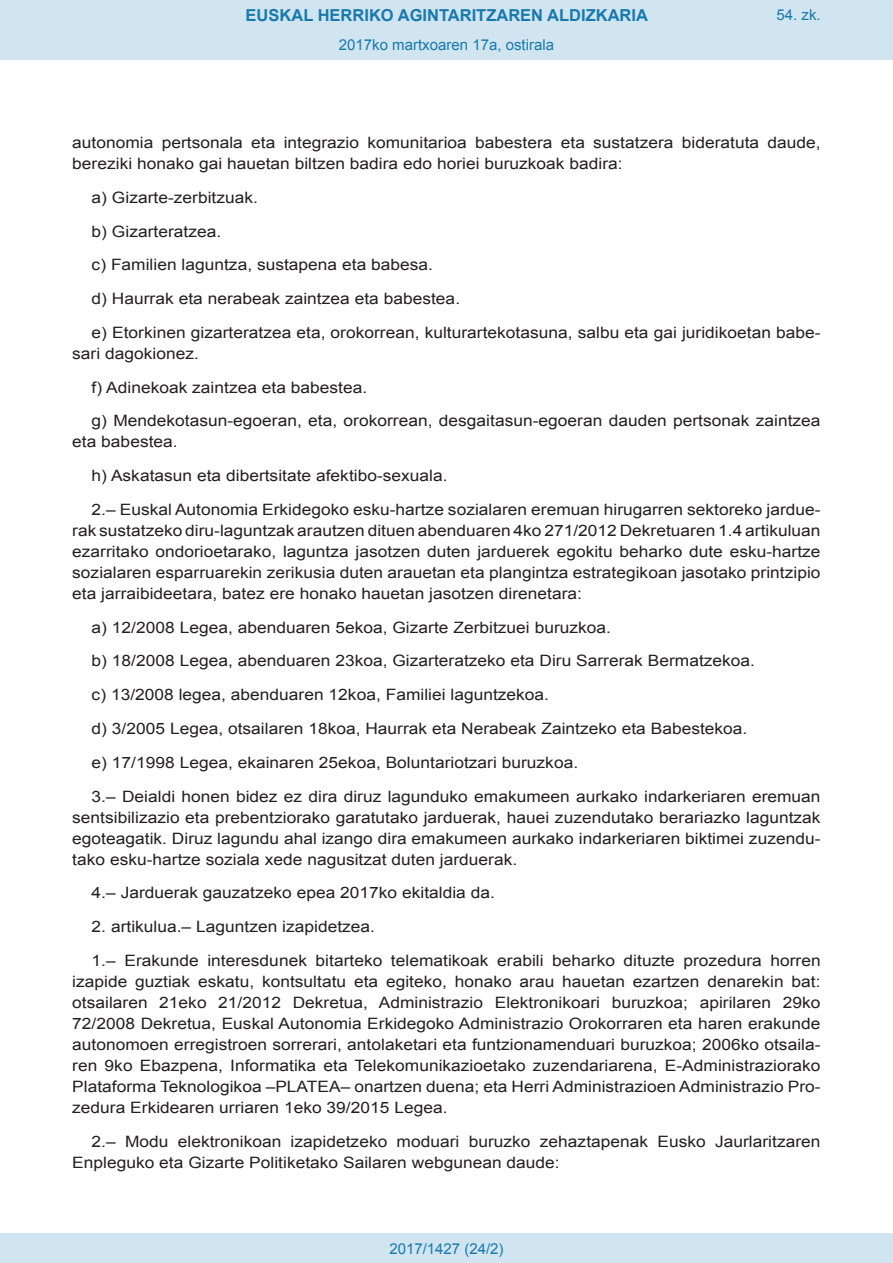
<style>
.page{position:relative;width:893px;height:1263px;background:#fff}
.page>*{position:absolute;margin:0;border:0;box-sizing:border-box;transform-origin:0 0}
.t1{font:700 16.5px "Arial";color:#1879ad}
.BOPVDetalle{font:15.6px/21px "Arial";color:#231f20;scale:1.11 1}
.Paginacion_Centro{font:15px "Arial";color:#1879ad}
</style>
<div class="page">
<div style="left:0;top:0;width:893px;height:60px;background:#d0e5f0"></div>
<div style="left:0;top:1233px;width:893px;height:30px;background:#d0e5f0"></div>
<p class="t1" style="left:246px;top:4px;width:404px">EUSKAL HERRIKO AGINTARITZAREN ALDIZKARIA</p>
<p class="Paginacion_Centro" style="left:339px;top:35px;width:217px">2017ko martxoaren 17a, ostirala</p>
<p class="Paginacion_Centro" style="left:776px;top:5px;width:46px">54. zk.</p>
<p class="BOPVDetalle" style="left:72px;top:132px;width:676px">autonomia pertsonala eta integrazio komunitarioa babestera eta sustatzera bideratuta daude, bereziki honako gai hauetan biltzen badira edo horiei buruzkoak badira:</p>
<p class="BOPVDetalle" style="left:92px;top:187px;width:151px">a) Gizarte-zerbitzuak.</p>
<p class="BOPVDetalle" style="left:92px;top:221px;width:118px">b) Gizarteratzea.</p>
<p class="BOPVDetalle" style="left:92px;top:255px;width:309px">c) Familien laguntza, sustapena eta babesa.</p>
<p class="BOPVDetalle" style="left:92px;top:288px;width:333px">d) Haurrak eta nerabeak zaintzea eta babestea.</p>
<p class="BOPVDetalle" style="left:72px;top:322px;width:676px;text-indent:19px">e) Etorkinen gizarteratzea eta, orokorrean, kulturartekotasuna, salbu eta gai juridikoetan babe&shy;sari dagokionez.</p>
<p class="BOPVDetalle" style="left:92px;top:377px;width:250px">f) Adinekoak zaintzea eta babestea.</p>
<p class="BOPVDetalle" style="left:72px;top:411px;width:676px;text-indent:19px">g) Mendekotasun-egoeran, eta, orokorrean, desgaitasun-egoeran dauden pertsonak zaintzea eta babestea.</p>
<p class="BOPVDetalle" style="left:92px;top:465px;width:322px">h) Askatasun eta dibertsitate afektibo-sexuala.</p>
<p class="BOPVDetalle" style="left:72px;top:499px;width:676px;text-align:justify;text-indent:19px">2.– Euskal Autonomia Erkidegoko esku-hartze sozialaren eremuan hirugarren sektoreko jardue&shy;rak sustatzeko diru-laguntzak arautzen dituen abenduaren 4ko 271/2012 Dekretuaren 1.4 artikuluan ezarritako ondorioetarako, laguntza jasotzen duten jarduerek egokitu beharko dute esku-hartze sozialaren esparruarekin zerikusia duten arauetan eta plangintza estrategikoan jasotako printzipio eta jarraibideetara, batez ere honako hauetan jasotzen direnetara:</p>
<p class="BOPVDetalle" style="left:92px;top:617px;width:469px">a) 12/2008 Legea, abenduaren 5ekoa, Gizarte Zerbitzuei buruzkoa.</p>
<p class="BOPVDetalle" style="left:92px;top:651px;width:599px">b) 18/2008 Legea, abenduaren 23koa, Gizarteratzeko eta Diru Sarrerak Bermatzekoa.</p>
<p class="BOPVDetalle" style="left:92px;top:684px;width:414px">c) 13/2008 legea, abenduaren 12koa, Familiei laguntzekoa.</p>
<p class="BOPVDetalle" style="left:92px;top:718px;width:592px">d) 3/2005 Legea, otsailaren 18koa, Haurrak eta Nerabeak Zaintzeko eta Babestekoa.</p>
<p class="BOPVDetalle" style="left:92px;top:752px;width:440px">e) 17/1998 Legea, ekainaren 25ekoa, Boluntariotzari buruzkoa.</p>
<p class="BOPVDetalle" style="left:72px;top:786px;width:676px;text-align:justify;text-indent:19px">3.– Deialdi honen bidez ez dira diruz lagunduko emakumeen aurkako indarkeriaren eremuan sentsibilizazio eta prebentziorako garatutako jarduerak, hauei zuzendutako berariazko laguntzak egoteagatik. Diruz lagundu ahal izango dira emakumeen aurkako indarkeriaren biktimei zuzendu&shy;tako esku-hartze soziala xede nagusitzat duten jarduerak.</p>
<p class="BOPVDetalle" style="left:92px;top:882px;width:365px">4.– Jarduerak gauzatzeko epea 2017ko ekitaldia da.</p>
<p class="BOPVDetalle" style="left:92px;top:916px;width:257px">2. artikulua.– Laguntzen izapidetzea.</p>
<p class="BOPVDetalle" style="left:72px;top:950px;width:676px;text-align:justify;text-indent:19px">1.– Erakunde interesdunek bitarteko telematikoak erabili beharko dituzte prozedura horren izapide guztiak eskatu, kontsultatu eta egiteko, honako arau hauetan ezartzen denarekin bat: otsailaren 21eko 21/2012 Dekretua, Administrazio Elektronikoari buruzkoa; apirilaren 29ko 72/2008 Dekretua, Euskal Autonomia Erkidegoko Administrazio Orokorraren eta haren erakunde autonomoen erregistroen sorrerari, antolaketari eta funtzionamenduari buruzkoa; 2006ko otsaila&shy;ren 9ko Ebazpena, Informatika eta Telekomunikazioetako zuzendariarena, E-Administraziorako Plataforma Teknologikoa –PLATEA– onartzen duena; eta Herri Administrazioen Administrazio Pro&shy;zedura Erkidearen urriaren 1eko 39/2015 Legea.</p>
<p class="BOPVDetalle" style="left:72px;top:1131px;width:676px;text-indent:19px">2.– Modu elektronikoan izapidetzeko moduari buruzko zehaztapenak Eusko Jaurlaritzaren<br>Enpleguko eta Gizarte Politiketako Sailaren webgunean daude:</p>
<p class="Paginacion_Centro" style="left:389px;top:1238px;width:116px">2017/1427 (24/2)</p>
</div>
